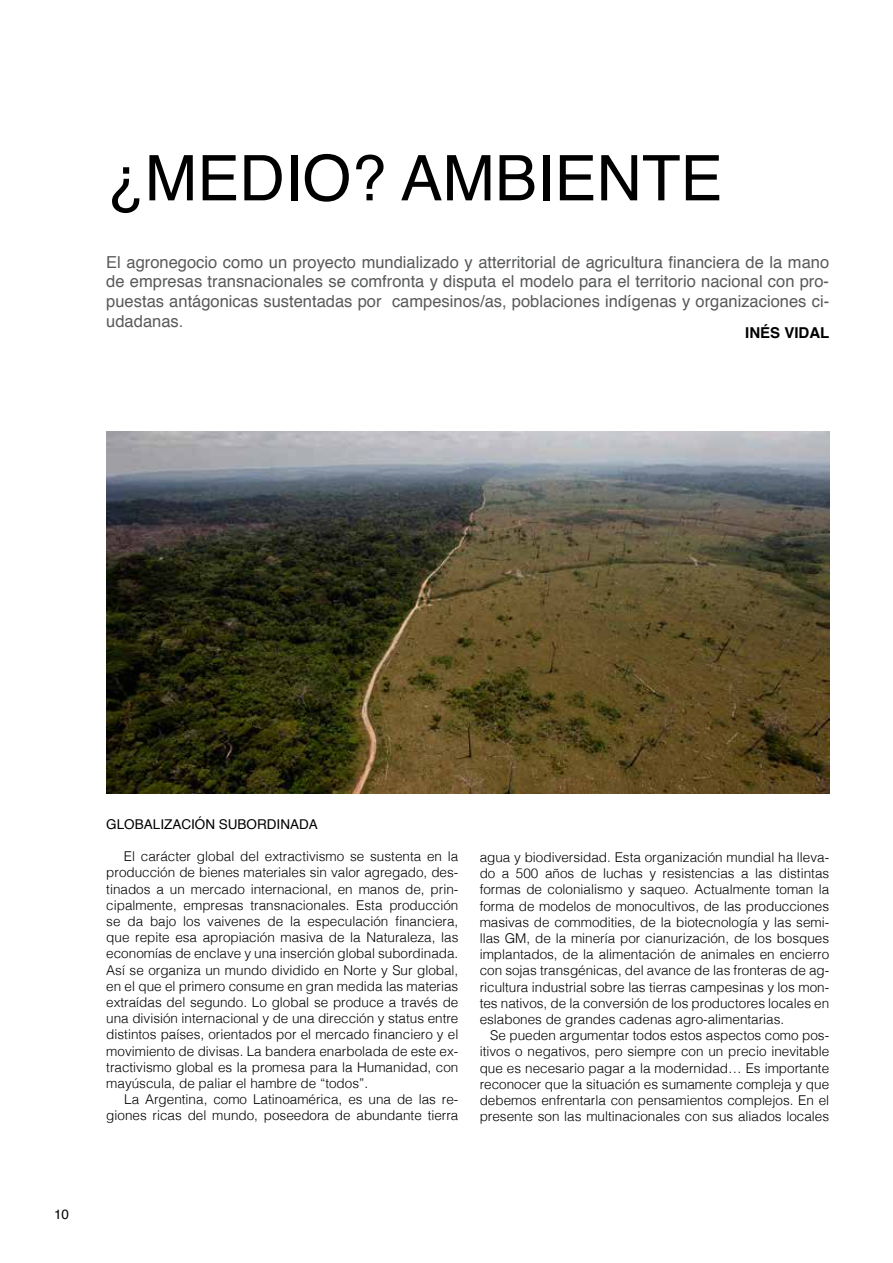
<style>
.page{position:relative;width:893px;height:1263px;background:#fff}
.page>*{position:absolute;margin:0;border:0;box-sizing:border-box;transform-origin:0 0}
.t1{font:63px "Helvetica";color:#000}
.t2{font:16.5px/19.8px "Helvetica";color:#58595b;text-align:justify}
.t3{font:700 15px "Helvetica";color:#000}
.t4{font:300 13.5px/16.2px "Helvetica";color:#000;text-align:justify}
.t5{font:13.5px "Helvetica";color:#000}
</style>
<div class="page">
<img style="left:106px;top:432px;width:723px;height:361px">
<h1 class="t1" style="left:106px;top:130px;width:618px">¿MEDIO? AMBIENTE</h1>
<p class="t2" style="left:106px;top:252px;width:724px">El agronegocio como un proyecto mundializado y atterritorial de agricultura financiera de la mano de empresas transnacionales se comfronta y disputa el modelo para el territorio nacional con pro&shy;puestas antágonicas sustentadas por campesinos/as, poblaciones indígenas y organizaciones ci&shy;udadanas.</p>
<p class="t3" style="left:745px;top:321px;width:86px">INÉS VIDAL</p>
<p class="t5" style="left:54px;top:1204px;width:17px">10</p>
<p class="t5" style="left:106px;top:813px;width:213px">GLOBALIZACIÓN SUBORDINADA</p>
<p class="t4" style="left:106px;top:847px;width:354px;text-indent:17px">El carácter global del extractivismo se sustenta en la producción de bienes materiales sin valor agregado, des&shy;tinados a un mercado internacional, en manos de, prin&shy;cipalmente, empresas transnacionales. Esta producción se da bajo los vaivenes de la especulación financiera, que repite esa apropiación masiva de la Naturaleza, las economías de enclave y una inserción global subordinada.<br>Así se organiza un mundo dividido en Norte y Sur global, en el que el primero consume en gran medida las materias extraídas del segundo. Lo global se produce a través de una división internacional y de una dirección y status entre distintos países, orientados por el mercado financiero y el movimiento de divisas. La bandera enarbolada de este ex&shy;tractivismo global es la promesa para la Humanidad, con mayúscula, de paliar el hambre de “todos”.</p>
<p class="t4" style="left:106px;top:1090px;width:354px;text-align:right">La Argentina, como Latinoamérica, es una de las re&shy;giones ricas del mundo, poseedora de abundante tierra</p>
<p class="t4" style="left:480px;top:848px;width:351px">agua y biodiversidad. Esta organización mundial ha lleva&shy;do a 500 años de luchas y resistencias a las distintas formas de colonialismo y saqueo. Actualmente toman la forma de modelos de monocultivos, de las producciones masivas de commodities, de la biotecnología y las semi&shy;llas GM, de la minería por cianurización, de los bosques implantados, de la alimentación de animales en encierro con sojas transgénicas, del avance de las fronteras de ag&shy;ricultura industrial sobre las tierras campesinas y los mon&shy;tes nativos, de la conversión de los productores locales en eslabones de grandes cadenas agro-alimentarias.</p>
<p class="t4" style="left:480px;top:1026px;width:351px;text-indent:11px">Se pueden argumentar todos estos aspectos como pos&shy;itivos o negativos, pero siempre con un precio inevitable que es necesario pagar a la modernidad… Es importante reconocer que la situación es sumamente compleja y que debemos enfrentarla con pensamientos complejos. En el presente son las multinacionales con sus aliados locales</p>
</div>
